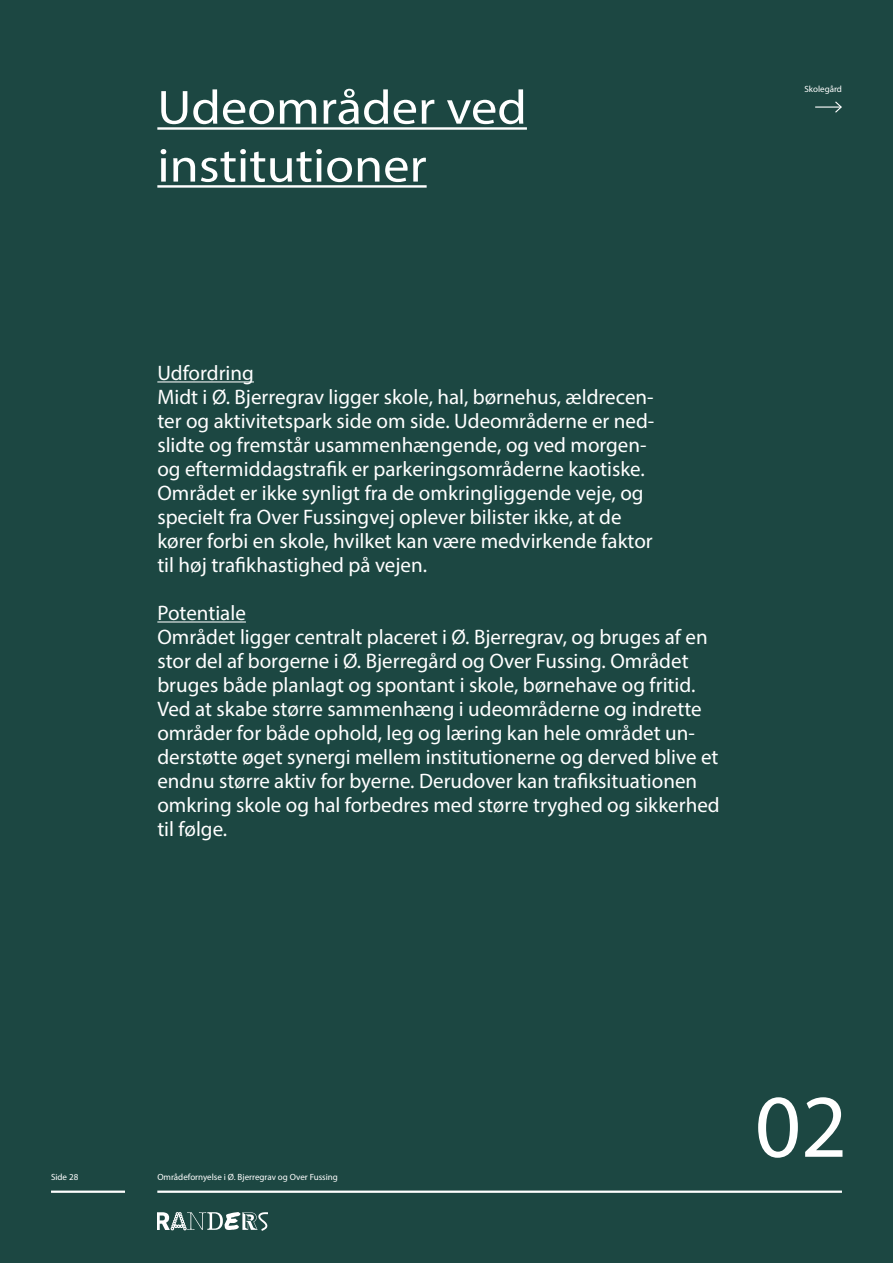
<style>
.page{position:relative;width:893px;height:1263px;background:#1c4742}
.page>*{position:absolute;margin:0;border:0;box-sizing:border-box;transform-origin:0 0}
.t1{font:90px "Myriad Pro";color:#fff}
.t2{font:48.3px/57.9px "Myriad Pro";color:#fff;scale:1.09 1}
.t3{font:21px/24px "Myriad Pro";color:#fff}
.t4{font:9px "Myriad Pro";color:#fff}
</style>
<div class="page">
<hr style="left:157px;top:127px;width:370px;height:3px;background:#fff">
<hr style="left:157px;top:185px;width:270px;height:3px;background:#fff">
<hr style="left:157px;top:381px;width:97px;height:1px;background:#fff">
<hr style="left:157px;top:621px;width:89px;height:1px;background:#fff">
<hr style="left:157px;top:1190px;width:685px;height:3px;background:#fff">
<hr style="left:51px;top:1190px;width:74px;height:3px;background:#fff">
<svg style="left:157px;top:1212px;width:111px;height:19px"></svg>
<hr style="left:815px;top:106px;width:26px;height:2px;background:#fff">
<svg style="left:834px;top:101px;width:8px;height:12px"></svg>
<h2 class="t2" style="left:157px;top:78px;width:341px">Udeområder ved institutioner</h2>
<p class="t3" style="left:157px;top:360px;width:498px">Udfordring<br>Midt i Ø. Bjerregrav ligger skole, hal, børnehus, ældrecen&shy;ter og aktivitetspark side om side. Udeområderne er ned&shy;slidte og fremstår usammenhængende, og ved morgen&shy;og eftermiddagstrafik er parkeringsområderne kaotiske.<br>Området er ikke synligt fra de omkringliggende veje, og specielt fra Over Fussingvej oplever bilister ikke, at de kører forbi en skole, hvilket kan være medvirkende faktor til høj trafikhastighed på vejen.</p>
<p class="t3" style="left:157px;top:600px;width:564px">Potentiale<br>Området ligger centralt placeret i Ø. Bjerregrav, og bruges af en stor del af borgerne i Ø. Bjerregård og Over Fussing. Området bruges både planlagt og spontant i skole, børnehave og fritid.<br>Ved at skabe større sammenhæng i udeområderne og indrette områder for både ophold, leg og læring kan hele området un&shy;derstøtte øget synergi mellem institutionerne og derved blive et endnu større aktiv for byerne. Derudover kan trafiksituationen omkring skole og hal forbedres med større tryghed og sikkerhed til følge.</p>
<p class="t4" style="left:804px;top:83px;width:39px">Skolegård</p>
<p class="t4" style="left:51px;top:1171px;width:29px">Side 28</p>
<p class="t4" style="left:157px;top:1171px;width:182px">Områdefornyelse i Ø. Bjerregrav og Over Fussing</p>
<h1 class="t1" style="left:755px;top:1071px;width:94px">02</h1>
</div>
